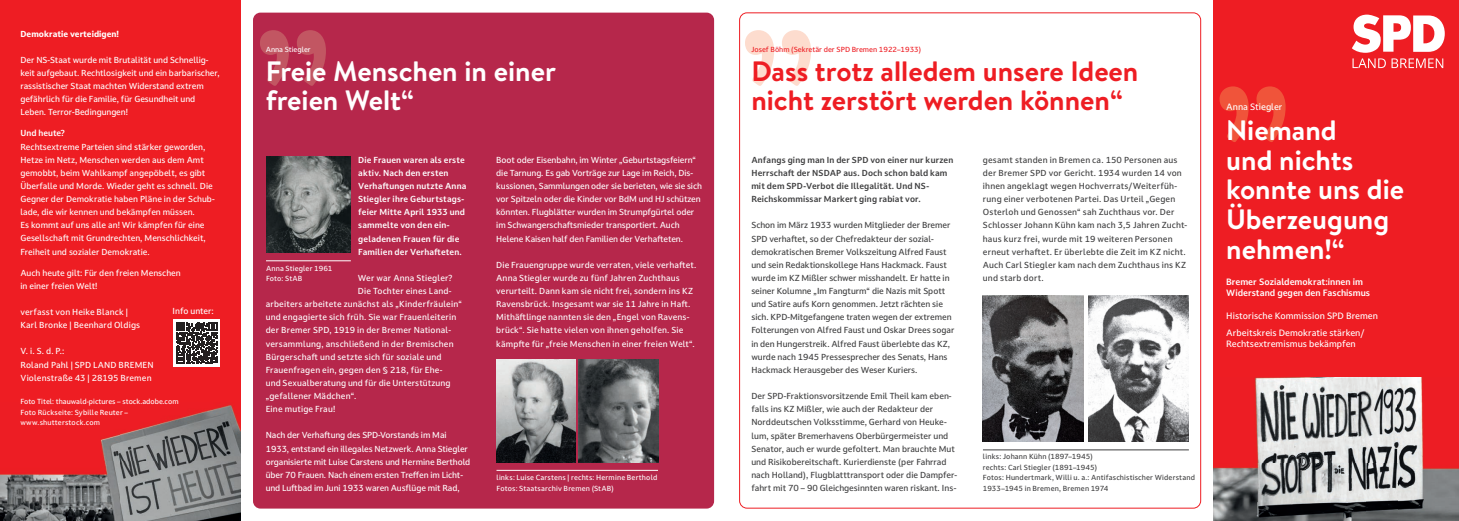
<style>
.page{position:relative;width:1459px;height:521px;background:#fff}
.page>*{position:absolute;margin:0;border:0;box-sizing:border-box;transform-origin:0 0}
.t1{font:700 28px/29.8px "Brandon Text";color:#fff}
.t2{font:700 28px/29.8px "Brandon Text";color:#ee1d23}
.t3{font:500 8.75px/17.5px "Darkmode Darkmode On";color:#fff}
.t4{font:700 8.75px/10.5px "Darkmode Darkmode On";color:#fff}
.t5{font:500 8.31px/13.1px "Darkmode Darkmode On";color:#fff}
.t6{font:500 8.31px/13.1px "Darkmode Darkmode On";color:#3e3e3f}
.t7{font:500 8.31px/13.1px "Darkmode Darkmode On";letter-spacing:.02em;color:#3e3e3f}
.t8{font:500 8.31px "Darkmode Darkmode On";letter-spacing:.02em;color:#fff}
.t9{font:700 8.31px/13.1px "Darkmode Darkmode On";letter-spacing:.015em;color:#fff}
.t10{font:700 8.31px/13.1px "Darkmode Darkmode On";letter-spacing:.015em;color:#3e3e3f}
.t11{font:8.31px "Darkmode Darkmode On X Bold";color:#fff}
.t12{font:500 7px/10.5px "Darkmode Darkmode On";letter-spacing:.02em;color:#fff}
.t13{font:500 7px/10.5px "Darkmode Darkmode On";letter-spacing:.02em;color:#3e3e3f}
.t14{font:500 7px "Darkmode Darkmode On";color:#ee1d23}
.t15{font:500 7px "Darkmode Darkmode On";color:#fff}
</style>
<div class="page">
<svg style="left:745px;top:30px;width:66px;height:56px"></svg>
<div style="left:1213px;top:0;width:245px;height:521px;background:#ee1d23"></div>
<div style="left:253px;top:13px;width:461px;height:495px;background:#b6274b;border-radius:7px"></div>
<div style="left:0;top:0;width:241px;height:521px;background:#ee1d23"></div>
<img style="left:982px;top:296px;width:101px;height:146px">
<img style="left:1088px;top:296px;width:100px;height:146px">
<img style="left:1213px;top:378px;width:245px;height:143px">
<hr style="left:496px;top:470px;width:162px;height:1px;background:#fff">
<hr style="left:983px;top:450px;width:205px;height:1px;background:#3e3e3f">
<img style="left:496px;top:360px;width:79px;height:103px">
<img style="left:578px;top:360px;width:80px;height:103px">
<hr style="left:266px;top:261px;width:85px;height:1px;background:#fff">
<img style="left:266px;top:156px;width:85px;height:96px">
<img style="left:0;top:405px;width:241px;height:116px">
<svg style="left:260px;top:30px;width:66px;height:56px"></svg>
<div style="left:173px;top:319px;width:47px;height:47px;background:#fff"></div>
<svg style="left:176px;top:322px;width:42px;height:42px"></svg>
<svg style="left:1219px;top:86px;width:66px;height:56px"></svg>
<svg style="left:1352px;top:15px;width:92px;height:53px"></svg>
<p class="t11" style="left:20px;top:28px;width:100px">Demokratie verteidigen!</p>
<p class="t5" style="left:20px;top:53px;width:201px">Der NS-Staat wurde mit Brutalität und Schnellig&shy;keit aufgebaut. Rechtlosigkeit und ein barbarischer, rassistischer Staat machten Widerstand extrem gefährlich für die Familie, für Gesundheit und Leben. Terror-Bedingungen!</p>
<p class="t9" style="left:20px;top:127px;width:46px">Und heute?</p>
<p class="t5" style="left:20px;top:140px;width:196px">Rechtsextreme Parteien sind stärker geworden, Hetze im Netz, Menschen werden aus dem Amt gemobbt, beim Wahlkampf angepöbelt, es gibt Überfalle und Morde. Wieder geht es schnell. Die Gegner der Demokratie haben Pläne in der Schub&shy;lade, die wir kennen und bekämpfen müssen.<br>Es kommt auf uns alle an! Wir kämpfen für eine Gesellschaft mit Grundrechten, Menschlichkeit, Freiheit und sozialer Demokratie.</p>
<p class="t5" style="left:20px;top:266px;width:162px">Auch heute gilt: Für den freien Menschen in einer freien Welt!</p>
<p class="t5" style="left:20px;top:305px;width:121px">verfasst von Heike Blanck |<br>Karl Bronke | Beenhard Oldigs</p>
<p class="t5" style="left:20px;top:345px;width:135px">V. i. S. d. P.:<br>Roland Pahl | SPD LAND BREMEN<br>Violenstraße 43 | 28195 Bremen</p>
<p class="t12" style="left:20px;top:396px;width:160px">Foto Titel: thauwald-pictures – stock.adobe.com<br>Foto Rückseite: Sybille Reuter – www.shutterstock.com</p>
<p class="t5" style="left:173px;top:304px;width:43px">Info unter:</p>
<p class="t15" style="left:266px;top:44px;width:47px">Anna Stiegler</p>
<h1 class="t1" style="left:266px;top:55px;width:292px">Freie Menschen in einer freien Welt“</h1>
<p class="t9" style="left:358px;top:153px;width:110px">Die Frauen waren als erste aktiv. Nach den ersten<br>Verhaftungen nutzte Anna<br>Stiegler ihre Geburtstags&shy;feier Mitte April 1933 und sammelte von den ein&shy;geladenen Frauen für die<br>Familien der Verhafteten.</p>
<p class="t5" style="left:358px;top:271px;width:96px">Wer war Anna Stiegler?</p>
<p class="t8" style="left:358px;top:285px;width:95px">Die Tochter eines Land-</p>
<p class="t8" style="left:266px;top:298px;width:198px">arbeiters arbeitete zunächst als „Kinderfräulein“</p>
<p class="t8" style="left:266px;top:312px;width:192px">und engagierte sich früh. Sie war Frauenleiterin</p>
<p class="t8" style="left:266px;top:325px;width:187px">der Bremer SPD, 1919 in der Bremer National-</p>
<p class="t8" style="left:266px;top:338px;width:189px">versammlung, anschließend in der Bremischen</p>
<p class="t5" style="left:266px;top:350px;width:177px">Bürgerschaft und setzte sich für soziale und</p>
<p class="t8" style="left:266px;top:364px;width:178px">Frauenfragen ein, gegen den § 218, für Ehe-</p>
<p class="t5" style="left:266px;top:376px;width:186px">und Sexualberatung und für die Unterstützung</p>
<p class="t8" style="left:266px;top:390px;width:92px">„gefallener Mädchen“.</p>
<p class="t8" style="left:266px;top:403px;width:71px">Eine mutige Frau!</p>
<p class="t5" style="left:266px;top:429px;width:206px">Nach der Verhaftung des SPD-Vorstands im Mai 1933, entstand ein illegales Netzwerk. Anna Stiegler organisierte mit Luise Carstens und Hermine Berthold über 70 Frauen. Nach einem ersten Treffen im Licht&shy;und Luftbad im Juni 1933 waren Ausflüge mit Rad,</p>
<p class="t12" style="left:266px;top:263px;width:68px">Anna Stiegler 1961<br>Foto: StAB</p>
<p class="t5" style="left:496px;top:153px;width:207px">Boot oder Eisenbahn, im Winter „Geburtstagsfeiern“ die Tarnung. Es gab Vorträge zur Lage im Reich, Dis&shy;kussionen, Sammlungen oder sie berieten, wie sie sich vor Spitzeln oder die Kinder vor BdM und HJ schützen könnten. Flugblätter wurden im Strumpfgürtel oder im Schwangerschaftsmieder transportiert. Auch Helene Kaisen half den Familien der Verhafteten.</p>
<p class="t5" style="left:496px;top:258px;width:202px">Die Frauengruppe wurde verraten, viele verhaftet.<br>Anna Stiegler wurde zu fünf Jahren Zuchthaus verurteilt. Dann kam sie nicht frei, sondern ins KZ Ravensbrück. Insgesamt war sie 11 Jahre in Haft.<br>Mithäftlinge nannten sie den „Engel von Ravens&shy;brück“. Sie hatte vielen von ihnen geholfen. Sie kämpfte für „freie Menschen in einer freien Welt“.</p>
<p class="t12" style="left:496px;top:472px;width:162px">links: Luise Carstens | rechts: Hermine Berthold<br>Fotos: Staatsarchiv Bremen (StAB)</p>
<p class="t14" style="left:751px;top:44px;width:171px">Josef Böhm (Sekretär der SPD Bremen 1922–1933)</p>
<h1 class="t2" style="left:751px;top:55px;width:388px">Dass trotz alledem unsere Ideen nicht zerstört werden können“</h1>
<p class="t10" style="left:751px;top:153px;width:203px">Anfangs ging man In der SPD von einer nur kurzen Herrschaft der NSDAP aus. Doch schon bald kam mit dem SPD-Verbot die Illegalität. Und NS-Reichskommissar Markert ging rabiat vor.</p>
<p class="t6" style="left:751px;top:219px;width:205px">Schon im März 1933 wurden Mitglieder der Bremer SPD verhaftet, so der Chefredakteur der sozial&shy;demokratischen Bremer Volkszeitung Alfred Faust und sein Redaktionskollege Hans Hackmack. Faust wurde im KZ Mißler schwer misshandelt. Er hatte in seiner Kolumne „Im Fangturm“ die Nazis mit Spott und Satire aufs Korn genommen. Jetzt rächten sie sich. KPD-Mitgefangene traten wegen der extremen Folterungen von Alfred Faust und Oskar Drees sogar in den Hungerstreik. Alfred Faust überlebte das KZ, wurde nach 1945 Pressesprecher des Senats, Hans Hackmack Herausgeber des Weser Kuriers.</p>
<p class="t6" style="left:751px;top:389px;width:207px">Der SPD-Fraktionsvorsitzende Emil Theil kam eben&shy;falls ins KZ Mißler, wie auch der Redakteur der Norddeutschen Volksstimme, Gerhard von Heuke&shy;lum, später Bremerhavens Oberbürgermeister und Senator, auch er wurde gefoltert. Man brauchte Mut und Risikobereitschaft. Kurierdienste (per Fahrrad nach Holland), Flugblatttransport oder die Dampfer&shy;fahrt mit 70 – 90 Gleichgesinnten waren riskant. Ins-</p>
<p class="t7" style="left:983px;top:153px;width:206px">gesamt standen in Bremen ca. 150 Personen aus der Bremer SPD vor Gericht. 1934 wurden 14 von ihnen angeklagt wegen Hochverrats/Weiterfüh&shy;rung einer verbotenen Partei. Das Urteil „Gegen Osterloh und Genossen“ sah Zuchthaus vor. Der Schlosser Johann Kühn kam nach 3,5 Jahren Zucht&shy;haus kurz frei, wurde mit 19 weiteren Personen erneut verhaftet. Er überlebte die Zeit im KZ nicht.<br>Auch Carl Stiegler kam nach dem Zuchthaus ins KZ und starb dort.</p>
<p class="t13" style="left:983px;top:451px;width:213px">links: Johann Kühn (1897–1945)<br>rechts: Carl Stiegler (1891–1945)<br>Fotos: Hundertmark, Willi u. a.: Antifaschistischer Widerstand 1933–1945 in Bremen, Bremen 1974</p>
<p class="t3" style="left:1226px;top:98px;width:58px">Anna Stiegler</p>
<h1 class="t1" style="left:1226px;top:115px;width:179px">Niemand<br>und nichts konnte uns die<br>Überzeugung nehmen!“</h1>
<p class="t4" style="left:1226px;top:277px;width:145px">Bremer Sozialdemokrat:innen im<br>Widerstand gegen den Faschismus</p>
<p class="t3" style="left:1226px;top:306px;width:153px">Historische Kommission SPD Bremen<br>Arbeitskreis Demokratie stärken/</p>
<p class="t3" style="left:1226px;top:334px;width:131px">Rechtsextremismus bekämpfen</p>
</div>
